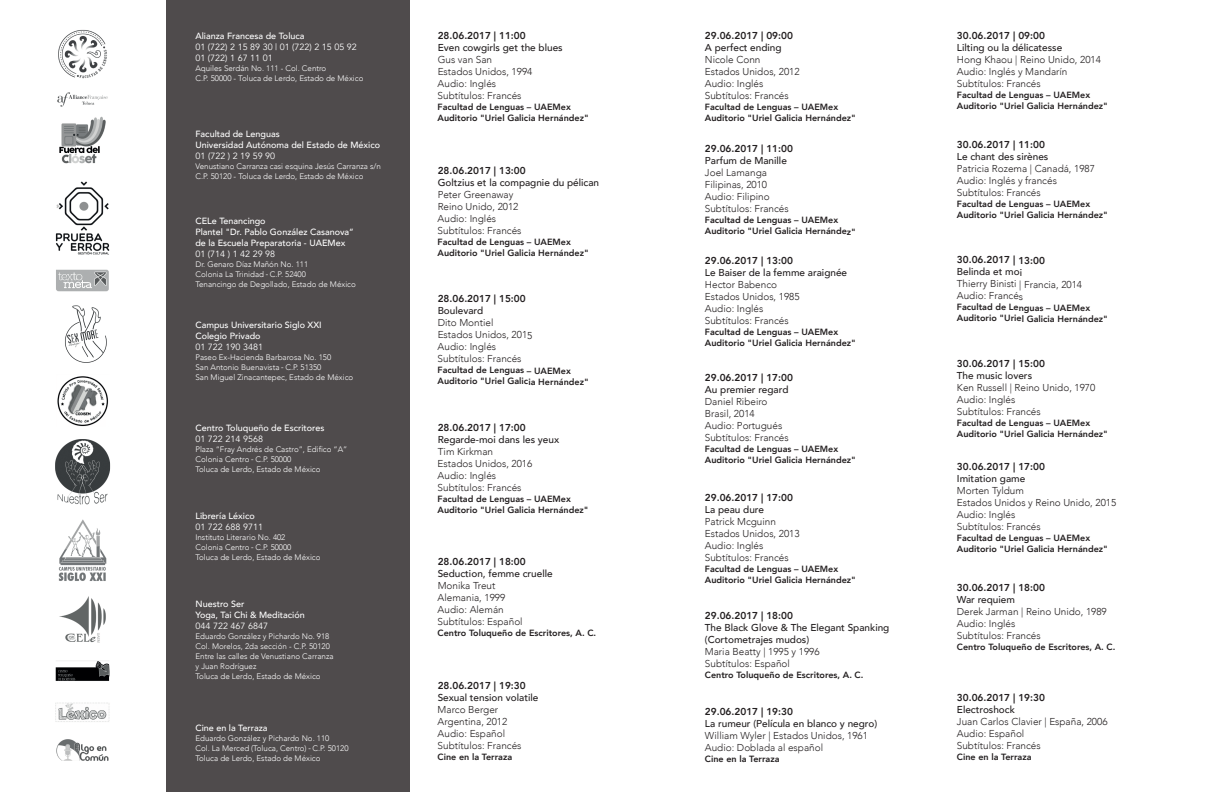
<style>
.page{position:relative;width:1224px;height:792px;background:#fff}
.page>*{position:absolute;margin:0;border:0;box-sizing:border-box;transform-origin:0 0}
.t1{font:300 10px/12px "Avenir";color:#231f20}
.t2{font:500 10px/12px "Avenir";color:#231f20}
.t3{font:800 10px "Avenir";color:#231f20}
.t4{font:800 9px/11px "Avenir";color:#231f20}
.t5{font:500 9px/11px "Avenir";color:#fff}
.t6{font:9px/11px "Avenir";color:#fff}
.t7{font:300 8px/10px "Avenir";color:#fff}
.s1{font-family:"Myriad Pro";font-weight:400}
</style>
<div class="page">
<div style="left:166px;top:0;width:243px;height:792px;background:#4f4b4c"></div>
<img style="left:55px;top:29px;width:56px;height:732px">
<p class="t5" style="left:195px;top:30px;width:111px">Alianza Francesa de Toluca</p>
<p class="t6" style="left:195px;top:41px;width:163px">01 (722) 2 15 89 30 | 01 (722) 2 15 05 92<br>01 (722) 1 67 11 01</p>
<p class="t7" style="left:195px;top:63px;width:169px">Aquiles Serdán No. 111 - Col. Centro<br>C.P. 50000 - Toluca de Lerdo, Estado de México</p>
<p class="t5" style="left:195px;top:128px;width:186px">Facultad de Lenguas<br>Universidad Autónoma del Estado de México</p>
<p class="t6" style="left:195px;top:150px;width:81px">01 (722 ) 2 19 59 90</p>
<p class="t7" style="left:195px;top:161px;width:187px">Venustiano Carranza casi esquina Jesús Carranza s/n<br>C.P. 50120 - Toluca de Lerdo, Estado de México</p>
<p class="t5" style="left:195px;top:215px;width:160px">CELe Tenancingo<br>Plantel "Dr. Pablo González Casanova” de la Escuela Preparatoria - UAEMex</p>
<p class="t6" style="left:195px;top:249px;width:81px">01 (714 ) 1 42 29 98</p>
<p class="t7" style="left:195px;top:259px;width:162px">Dr. Genaro Díaz Mañón No. 111<br>Colonia La Trinidad <span class="s1">-</span> C.P. 52400<br>Tenancingo de Degollado, Estado de México</p>
<p class="t5" style="left:195px;top:319px;width:128px">Campus Universitario Siglo XXI<br>Colegio Privado</p>
<p class="t6" style="left:195px;top:341px;width:69px">01 722 190 3481</p>
<p class="t7" style="left:195px;top:352px;width:159px">Paseo Ex-Hacienda Barbarosa No. 150<br>San Antonio Buenavista <span class="s1">-</span> C.P. 51350<br>San Miguel Zinacantepec, Estado de México</p>
<p class="t5" style="left:195px;top:422px;width:130px">Centro Toluqueño de Escritores</p>
<p class="t6" style="left:195px;top:434px;width:69px">01 722 214 9568</p>
<p class="t7" style="left:195px;top:445px;width:153px">Plaza “Fray Andrés de Castro”, Edifico “A”<br>Colonia Centro <span class="s1">-</span> C.P. 50000<br>Toluca de Lerdo, Estado de México</p>
<p class="t5" style="left:195px;top:510px;width:61px">Librería Léxico</p>
<p class="t6" style="left:195px;top:522px;width:69px">01 722 688 9711</p>
<p class="t7" style="left:195px;top:533px;width:127px">Instituto Literario No. 402<br>Colonia Centro <span class="s1">-</span> C.P. 50000<br>Toluca de Lerdo, Estado de México</p>
<p class="t5" style="left:196px;top:598px;width:111px">Nuestro Ser<br>Yoga, Tai Chi &amp; Meditación</p>
<p class="t6" style="left:196px;top:621px;width:74px">044 722 467 6847</p>
<p class="t7" style="left:196px;top:631px;width:140px">Eduardo González y Pichardo No. 918<br>Col. Morelos, 2da sección - C.P. 50120<br>Entre las calles de Venustiano Carranza y Juan Rodríguez<br>Toluca de Lerdo, Estado de México</p>
<p class="t5" style="left:195px;top:722px;width:74px">Cine en la Terraza</p>
<p class="t7" style="left:195px;top:733px;width:155px">Eduardo González y Pichardo No. 110<br>Col. La Merced (Toluca, Centro) <span class="s1">-</span> C.P. 50120<br>Toluca de Lerdo, Estado de México</p>
<p class="t3" style="left:438px;top:27px;width:90px">28.06.2017 | 11:00</p>
<p class="t2" style="left:438px;top:41px;width:127px">Even cowgirls get the blues</p>
<p class="t1" style="left:438px;top:53px;width:96px">Gus van San<br>Estados Unidos, 1994<br>Audio: Inglés<br>Subtítulos: Francés</p>
<p class="t4" style="left:438px;top:101px;width:153px">Facultad de Lenguas – UAEMex<br>Auditorio "Uriel Galicia Hernández"</p>
<p class="t3" style="left:438px;top:162px;width:90px">28.06.2017 | 13:00</p>
<p class="t2" style="left:438px;top:176px;width:163px">Goltzius et la compagnie du pélican</p>
<p class="t1" style="left:438px;top:188px;width:85px">Peter Greenaway<br>Reino Unido, 2012<br>Audio: Inglés<br>Subtítulos: Francés</p>
<p class="t4" style="left:438px;top:236px;width:153px">Facultad de Lenguas – UAEMex<br>Auditorio "Uriel Galicia Hernández"</p>
<p class="t3" style="left:438px;top:291px;width:90px">28.06.2017 | 15:00</p>
<p class="t2" style="left:438px;top:304px;width:47px">Boulevard</p>
<p class="t1" style="left:438px;top:317px;width:96px">Dito Montiel<br>Estados Unidos, 2015<br>Audio: Inglés<br>Subtítulos: Francés</p>
<p class="t4" style="left:438px;top:365px;width:153px">Facultad de Lenguas – UAEMex<br>Auditorio "Uriel Galicia Hernández"</p>
<p class="t3" style="left:438px;top:420px;width:90px">28.06.2017 | 17:00</p>
<p class="t2" style="left:438px;top:433px;width:123px">Regarde-moi dans les yeux</p>
<p class="t1" style="left:438px;top:446px;width:96px">Tim Kirkman<br>Estados Unidos, 2016<br>Audio: Inglés<br>Subtítulos: Francés</p>
<p class="t4" style="left:438px;top:494px;width:153px">Facultad de Lenguas – UAEMex<br>Auditorio "Uriel Galicia Hernández"</p>
<p class="t3" style="left:438px;top:553px;width:90px">28.06.2017 | 18:00</p>
<p class="t2" style="left:438px;top:567px;width:117px">Seduction, femme cruelle</p>
<p class="t1" style="left:438px;top:579px;width:87px">Monika Treut<br>Alemania, 1999<br>Audio: Alemán<br>Subtítulos: Español</p>
<p class="t4" style="left:438px;top:627px;width:160px">Centro Toluqueño de Escritores, A. C.</p>
<p class="t3" style="left:438px;top:677px;width:90px">28.06.2017 | 19:30</p>
<p class="t2" style="left:438px;top:691px;width:102px">Sexual tension volatile</p>
<p class="t1" style="left:438px;top:703px;width:85px">Marco Berger<br>Argentina, 2012<br>Audio: Español<br>Subtítulos: Francés</p>
<p class="t4" style="left:438px;top:751px;width:76px">Cine en la Terraza</p>
<p class="t3" style="left:705px;top:27px;width:90px">29.06.2017 | 09:00</p>
<p class="t2" style="left:705px;top:41px;width:78px">A perfect ending</p>
<p class="t1" style="left:705px;top:53px;width:96px">Nicole Conn<br>Estados Unidos, 2012<br>Audio: Inglés<br>Subtítulos: Francés</p>
<p class="t4" style="left:705px;top:101px;width:153px">Facultad de Lenguas – UAEMex<br>Auditorio "Uriel Galicia Hernández"</p>
<p class="t3" style="left:705px;top:141px;width:90px">29.06.2017 | 11:00</p>
<p class="t2" style="left:705px;top:154px;width:84px">Parfum de Manille</p>
<p class="t1" style="left:705px;top:167px;width:85px">Joel Lamanga<br>Filipinas, 2010<br>Audio: Filipino<br>Subtítulos: Francés</p>
<p class="t4" style="left:705px;top:215px;width:153px">Facultad de Lenguas – UAEMex<br>Auditorio "Uriel Galicia Hernández"</p>
<p class="t3" style="left:705px;top:253px;width:90px">29.06.2017 | 13:00</p>
<p class="t2" style="left:705px;top:266px;width:144px">Le Baiser de la femme araignée</p>
<p class="t1" style="left:705px;top:279px;width:96px">Hector Babenco<br>Estados Unidos, 1985<br>Audio: Inglés<br>Subtítulos: Francés</p>
<p class="t4" style="left:705px;top:327px;width:153px">Facultad de Lenguas – UAEMex<br>Auditorio "Uriel Galicia Hernández"</p>
<p class="t3" style="left:705px;top:370px;width:90px">29.06.2017 | 17:00</p>
<p class="t2" style="left:705px;top:383px;width:85px">Au premier regard</p>
<p class="t1" style="left:705px;top:395px;width:85px">Daniel Ribeiro<br>Brasil, 2014<br>Audio: Portugués<br>Subtítulos: Francés</p>
<p class="t4" style="left:705px;top:443px;width:153px">Facultad de Lenguas – UAEMex<br>Auditorio "Uriel Galicia Hernández"</p>
<p class="t3" style="left:705px;top:489px;width:90px">29.06.2017 | 17:00</p>
<p class="t2" style="left:705px;top:503px;width:61px">La peau dure</p>
<p class="t1" style="left:705px;top:515px;width:96px">Patrick Mcguinn<br>Estados Unidos, 2013<br>Audio: Inglés<br>Subtítulos: Francés</p>
<p class="t4" style="left:705px;top:563px;width:153px">Facultad de Lenguas – UAEMex<br>Auditorio "Uriel Galicia Hernández"</p>
<p class="t3" style="left:705px;top:608px;width:90px">29.06.2017 | 18:00</p>
<p class="t2" style="left:705px;top:621px;width:186px">The Black Glove &amp; The Elegant Spanking (Cortometrajes mudos)</p>
<p class="t1" style="left:705px;top:645px;width:116px">Maria Beatty | 1995 y 1996<br>Subtítulos: Español</p>
<p class="t4" style="left:705px;top:669px;width:160px">Centro Toluqueño de Escritores, A. C.</p>
<p class="t3" style="left:705px;top:703px;width:90px">29.06.2017 | 19:30</p>
<p class="t2" style="left:705px;top:717px;width:174px">La rumeur (Película en blanco y negro)</p>
<p class="t1" style="left:705px;top:729px;width:165px">William Wyler | Estados Unidos, 1961<br>Audio: Doblada al español</p>
<p class="t4" style="left:705px;top:753px;width:76px">Cine en la Terraza</p>
<p class="t3" style="left:957px;top:27px;width:90px">30.06.2017 | 09:00</p>
<p class="t2" style="left:957px;top:41px;width:107px">Lilting ou la délicatesse</p>
<p class="t1" style="left:957px;top:53px;width:146px">Hong Khaou | Reino Unido, 2014<br>Audio: Inglés y Mandarín<br>Subtítulos: Francés</p>
<p class="t4" style="left:957px;top:89px;width:153px">Facultad de Lenguas – UAEMex<br>Auditorio "Uriel Galicia Hernández"</p>
<p class="t3" style="left:957px;top:137px;width:90px">30.06.2017 | 11:00</p>
<p class="t2" style="left:957px;top:150px;width:93px">Le chant des sirènes</p>
<p class="t1" style="left:957px;top:163px;width:140px">Patricia Rozema | Canadá, 1987<br>Audio: Inglés y francés<br>Subtítulos: Francés</p>
<p class="t4" style="left:957px;top:198px;width:153px">Facultad de Lenguas – UAEMex<br>Auditorio "Uriel Galicia Hernández"</p>
<p class="t3" style="left:957px;top:252px;width:90px">30.06.2017 | 13:00</p>
<p class="t2" style="left:957px;top:265px;width:67px">Belinda et moi</p>
<p class="t1" style="left:957px;top:278px;width:127px">Thierry Binisti | Francia, 2014<br>Audio: Francés</p>
<p class="t4" style="left:957px;top:302px;width:153px">Facultad de Lenguas – UAEMex<br>Auditorio "Uriel Galicia Hernández"</p>
<p class="t3" style="left:957px;top:356px;width:90px">30.06.2017 | 15:00</p>
<p class="t2" style="left:957px;top:369px;width:77px">The music lovers</p>
<p class="t1" style="left:957px;top:381px;width:140px">Ken Russell | Reino Unido, 1970<br>Audio: Inglés<br>Subtítulos: Francés</p>
<p class="t4" style="left:957px;top:417px;width:153px">Facultad de Lenguas – UAEMex<br>Auditorio "Uriel Galicia Hernández"</p>
<p class="t3" style="left:957px;top:459px;width:90px">30.06.2017 | 17:00</p>
<p class="t2" style="left:957px;top:472px;width:70px">Imitation game</p>
<p class="t1" style="left:957px;top:485px;width:161px">Morten Tyldum<br>Estados Unidos y Reino Unido, 2015<br>Audio: Inglés<br>Subtítulos: Francés</p>
<p class="t4" style="left:957px;top:533px;width:153px">Facultad de Lenguas – UAEMex<br>Auditorio "Uriel Galicia Hernández"</p>
<p class="t3" style="left:957px;top:580px;width:90px">30.06.2017 | 18:00</p>
<p class="t2" style="left:957px;top:593px;width:60px">War requiem</p>
<p class="t1" style="left:957px;top:606px;width:151px">Derek Jarman | Reino Unido, 1989<br>Audio: Inglés<br>Subtítulos: Francés</p>
<p class="t4" style="left:957px;top:642px;width:160px">Centro Toluqueño de Escritores, A. C.</p>
<p class="t3" style="left:957px;top:689px;width:90px">30.06.2017 | 19:30</p>
<p class="t2" style="left:957px;top:703px;width:60px">Electroshock</p>
<p class="t1" style="left:957px;top:715px;width:152px">Juan Carlos Clavier | España, 2006<br>Audio: Español<br>Subtítulos: Francés</p>
<p class="t4" style="left:957px;top:751px;width:76px">Cine en la Terraza</p>
</div>
